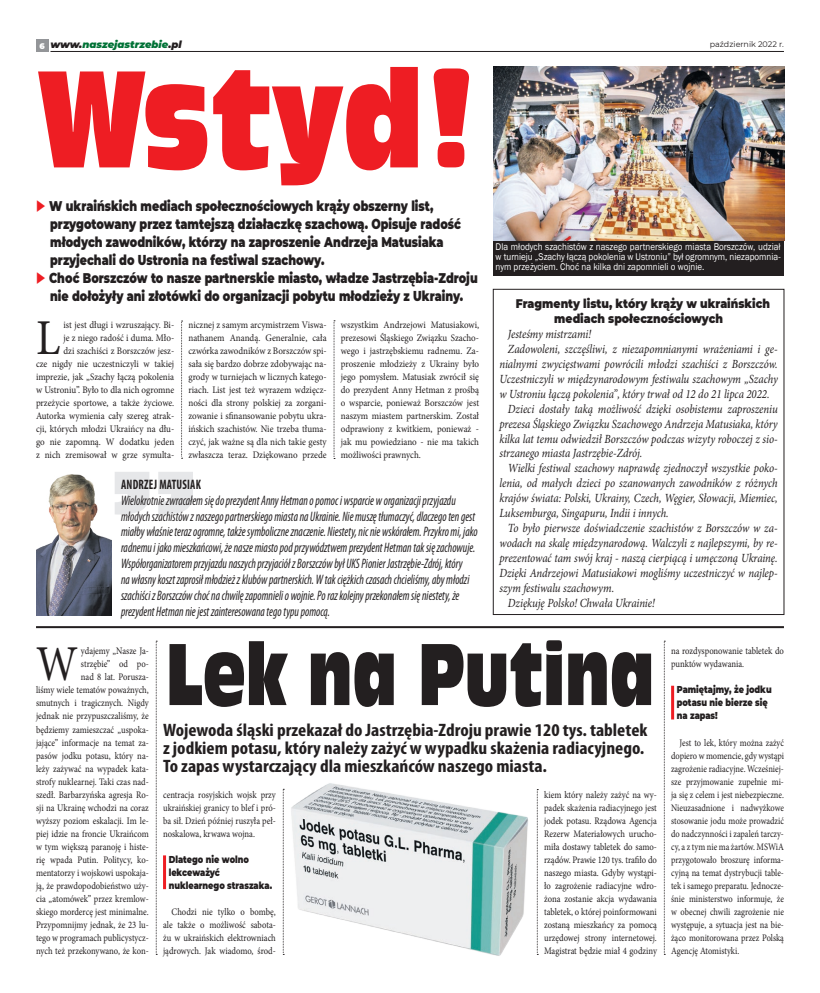
<style>
.page{position:relative;width:820px;height:993px;background:#fff}
.page>*{position:absolute;margin:0;border:0;box-sizing:border-box;transform-origin:0 0}
.tytul_maly{font:129px "Incised 901 Ct EU";color:#ee1d23;scale:.81 1}
.tytul_maly-2{font:82px "Incised 901 Ct EU";color:#231f20;scale:.7 1}
.Tekst{font:50.1px "Minion Pro";color:#231f20;scale:.86 1}
.Tekst-2{font:50.1px "Minion Pro";color:#231f20;scale:.9 1}
.Tekst-3{font:700 condensed 18px/18px "Myriad Pro";color:#231f20;scale:1.08 1}
.Tekst-4{font:900 14px/18px "Montserrat";color:#231f20;scale:.79 1}
.Tekst-5{font:italic condensed 13.7px/15.8px "Myriad Pro";color:#231f20;scale:.83 1}
.Tekst-6{font:700 condensed 13.7px "Myriad Pro";letter-spacing:.02em;color:#231f20;scale:.83 1}
.Tekst-7{font:italic 12.5px/15px "Minion Pro";letter-spacing:-.005em;color:#231f20;text-align:justify;scale:.87 1}
.Tekst-8{font:900 12.5px/15px "Montserrat";color:#231f20;scale:.87 1}
.Tekst-9{font:10px/13px "Minion Pro";color:#231f20;text-align:justify;scale:.86 1}
.Tekst-10{font:10px/13px "Minion Pro";color:#231f20;text-align:justify;scale:.9 1}
.Tekst-11{font:10px/13px "Minion Pro";color:#231f20;text-align:justify;scale:.84 1}
.foto{font:10px/10px "Franklin Gothic";color:#fff;text-align:justify;scale:.9 1}
.t1{font:900 10px/13px "Montserrat";color:#231f20;scale:.81 1}
.tekst{font:italic 900 10px "Montserrat";color:#007236}
.t2{font:8px "Montserrat";color:#231f20}
.tekst-2{font:900 8px "Montserrat";color:#fff}
.s1{color:#231f20}
.s2{color:#ee1d23}
</style>
<div class="page">
<div style="left:36px;top:40px;width:12px;height:12px;background:#939598"></div>
<hr style="left:50px;top:51px;width:733px;height:1px;background:#231f20">
<img style="left:291px;top:783px;width:237px;height:173px">
<div style="left:492px;top:289px;width:292px;height:325px;border:1px solid #231f20"></div>
<svg style="left:115px;top:472px;width:78px;height:42px"></svg>
<img style="left:36px;top:474px;width:75px;height:141px">
<div style="left:492px;top:240px;width:291px;height:36px;background:#231f20"></div>
<img style="left:493px;top:67px;width:291px;height:173px">
<svg style="left:181px;top:321px;width:1px;height:138px"></svg>
<svg style="left:333px;top:320px;width:2px;height:139px"></svg>
<hr style="left:36px;top:626px;width:747px;height:2px;background:#231f20">
<hr style="left:163px;top:855px;width:3px;height:33px;background:#ee1d23">
<hr style="left:670px;top:685px;width:3px;height:34px;background:#ee1d23">
<svg style="left:663px;top:640px;width:2px;height:314px"></svg>
<svg style="left:537px;top:789px;width:1px;height:165px"></svg>
<svg style="left:283px;top:788px;width:1px;height:166px"></svg>
<svg style="left:156px;top:640px;width:1px;height:314px"></svg>
<p class="tekst-2" style="left:39px;top:40px;width:7px">6</p>
<p class="tekst" style="left:50px;top:37px;width:133px"><span class="s1">www.</span>naszejastrzebie<span class="s1">.pl</span></p>
<p class="t2" style="left:709px;top:39px;width:76px">październik 2022 r.</p>
<p class="tytul_maly" style="left:36px;top:41px;width:547px">Wstyd!</p>
<p class="Tekst-4" style="left:50px;top:196px;width:521px;text-indent:-14px"><span class="s2">◆</span> W ukraińskich mediach społecznościowych krąży obszerny list, przygotowany przez tamtejszą działaczkę szachową. Opisuje radość młodych zawodników, którzy na zaproszenie Andrzeja Matusiaka przyjechali do Ustronia na festiwal szachowy.</p>
<p class="Tekst-4" style="left:36px;top:268px;width:560px;text-align:center"><span class="s2">◆</span> Choć Borszczów to nasze partnerskie miasto, władze Jastrzębia-Zdroju nie dołożyły ani złotówki do organizacji pobytu młodzieży z Ukrainy.</p>
<p class="Tekst-2" style="left:36px;top:304px;width:28px">L</p>
<p class="Tekst-10" style="left:36px;top:318px;width:155px;text-align:right">ist jest długi i wzruszający. Bi-<br>je z niego radość i duma. Mło-<br>dzi szachiści z Borszczów jesz-<br>cze nigdy nie uczestniczyli w takiej imprezie, jak „Szachy łączą pokolenia w Ustroniu”. Było to dla nich ogromne przeżycie sportowe, a także życiowe.<br>Autorka wymienia cały szereg atrak&shy;cji, których młodzi Ukraińcy na dłu&shy;go nie zapomną. W dodatku jeden z nich zremisował w grze symulta-</p>
<p class="Tekst-10" style="left:188px;top:318px;width:155px">nicznej z samym arcymistrzem Viswa&shy;nathanem Anandą. Generalnie, cała czwórka zawodników z Borszczów spi&shy;sała się bardzo dobrze zdobywając na&shy;grody w turniejach w licznych katego&shy;riach. List jest też wyrazem wdzięcz&shy;ności dla strony polskiej za zorgani&shy;zowanie i sfinansowanie pobytu ukra&shy;ińskich szachistów. Nie trzeba tłuma&shy;czyć, jak ważne są dla nich takie gesty zwłaszcza teraz. Dziękowano przede</p>
<p class="Tekst-10" style="left:341px;top:318px;width:155px">wszystkim Andrzejowi Matusiakowi, prezesowi Śląskiego Związku Szacho&shy;wego i jastrzębskiemu radnemu. Za&shy;proszenie młodzieży z Ukrainy było jego pomysłem. Matusiak zwrócił się do prezydent Anny Hetman z prośbą o wsparcie, ponieważ Borszczów jest naszym miastem partnerskim. Został odprawiony z kwitkiem, ponieważ - jak mu powiedziano - nie ma takich możliwości prawnych.</p>
<p class="Tekst-6" style="left:121px;top:475px;width:98px">ANDRZEJ MATUSIAK</p>
<p class="Tekst-5" style="left:121px;top:492px;width:431px">Wielokrotnie zwracałem się do prezydent Anny Hetman o pomoc i wsparcie w organizacji przyjazdu młodych szachistów z naszego partnerskiego miasta na Ukrainie. Nie muszę tłumaczyć, dlaczego ten gest miałby właśnie teraz ogromne, także symboliczne znaczenie. Niestety, nic nie wskórałem. Przykro mi, jako radnemu i jako mieszkańcowi, że nasze miasto pod przywództwem prezydent Hetman tak się zachowuje.<br>Współorganizatorem przyjazdu naszych przyjaciół z Borszczów był UKS Pionier Jastrzębie-Zdrój, który<br>na własny koszt zaprosił młodzież z klubów partnerskich. W tak ciężkich czasach chcieliśmy, aby młodzi szachiści z Borszczów choć na chwilę zapomnieli o wojnie. Po raz kolejny przekonałem się niestety, że prezydent Hetman nie jest zainteresowana tego typu pomocą.</p>
<p class="foto" style="left:495px;top:242px;width:318px">Dla młodych szachistów z naszego partnerskiego miasta Borszczów, udział w turnieju „Szachy łączą pokolenia w Ustroniu” był ogromnym, niezapomnia&shy;nym przeżyciem. Choć na kilka dni zapomnieli o wojnie.</p>
<p class="Tekst-8" style="left:554px;top:295px;width:249px;text-indent:-38px">Fragmenty listu, który krąży w ukraińskich mediach społecznościowych</p>
<p class="Tekst-7" style="left:508px;top:326px;width:97px">Jesteśmy mistrzami!</p>
<p class="Tekst-7" style="left:499px;top:341px;width:321px;text-indent:9px">Zadowoleni, szczęśliwi, z niezapomnianymi wrażeniami i ge&shy;nialnymi zwycięstwami powrócili młodzi szachiści z Borszczów.<br>Uczestniczyli w międzynarodowym festiwalu szachowym „Szachy w Ustroniu łączą pokolenia”, który trwał od 12 do 21 lipca 2022.</p>
<p class="Tekst-7" style="left:499px;top:401px;width:321px;text-indent:9px">Dzieci dostały taką możliwość dzięki osobistemu zaproszeniu prezesa Śląskiego Związku Szachowego Andrzeja Matusiaka, który kilka lat temu odwiedził Borszczów podczas wizyty roboczej z sio&shy;strzanego miasta Jastrzębie-Zdrój.</p>
<p class="Tekst-7" style="left:499px;top:461px;width:321px;text-indent:9px">Wielki festiwal szachowy naprawdę zjednoczył wszystkie poko&shy;lenia, od małych dzieci po szanowanych zawodników z różnych krajów świata: Polski, Ukrainy, Czech, Węgier, Słowacji, Miemiec, Luksemburga, Singapuru, Indii i innych.</p>
<p class="Tekst-7" style="left:499px;top:520px;width:321px;text-indent:9px">To było pierwsze doświadczenie szachistów z Borszczów w za&shy;wodach na skalę międzynarodową. Walczyli z najlepszymi, by re&shy;prezentować tam swój kraj - naszą cierpiącą i umęczoną Ukrainę.<br>Dzięki Andrzejowi Matusiakowi mogliśmy uczestniczyć w najlep&shy;szym festiwalu szachowym.</p>
<p class="Tekst-7" style="left:508px;top:595px;width:170px">Dziękuję Polsko! Chwała Ukrainie!</p>
<p class="Tekst-9" style="left:36px;top:644px;width:133px;text-align:right">ydajemy „Nasze Ja-<br>strzębie” od po-<br>nad 8 lat. Porusza-<br>liśmy wiele tematów poważnych, smutnych i tragicznych. Nigdy jednak nie przypuszczaliśmy, że będziemy zamieszczać „uspoka&shy;jające” informacje na temat za&shy;pasów jodku potasu, który na&shy;leży zażywać na wypadek kata&shy;strofy nuklearnej. Taki czas nad&shy;szedł. Barbarzyńska agresja Ro&shy;sji na Ukrainę wchodzi na coraz wyższy poziom eskalacji. Im le&shy;piej idzie na froncie Ukraińcom w tym większą paranoję i histe&shy;rię wpada Putin. Politycy, ko&shy;mentatorzy i wojskowi uspokaja&shy;ją, że prawdopodobieństwo uży&shy;cia „atomówek” przez kremlow&shy;skiego mordercę jest minimalne.<br>Przypomnijmy jednak, że 23 lu&shy;tego w programach publicystycz&shy;nych też przekonywano, że kon-</p>
<p class="Tekst" style="left:36px;top:630px;width:50px">W</p>
<p class="tytul_maly-2" style="left:165px;top:624px;width:699px">Lek na Putina</p>
<p class="Tekst-3" style="left:163px;top:720px;width:450px">Wojewoda śląski przekazał do Jastrzębia-Zdroju prawie 120 tys. tabletek z jodkiem potasu, który należy zażyć w wypadku skażenia radiacyjnego.<br>To zapas wystarczający dla mieszkańców naszego miasta.</p>
<p class="Tekst-9" style="left:163px;top:787px;width:133px">centracja rosyjskich wojsk przy ukraińskiej granicy to blef i pró&shy;ba sił. Dzień później ruszyła peł&shy;noskalowa, krwawa wojna.</p>
<p class="t1" style="left:169px;top:852px;width:129px">Dlatego nie wolno lekceważyć nuklearnego straszaka.</p>
<p class="Tekst-9" style="left:163px;top:905px;width:133px;text-indent:9px">Chodzi nie tylko o bombę, ale także o możliwość sabota&shy;żu w ukraińskich elektrowniach jądrowych. Jak wiadomo, środ-</p>
<p class="Tekst-9" style="left:544px;top:787px;width:133px">kiem który należy zażyć na wy&shy;padek skażenia radiacyjnego jest jodek potasu. Rządowa Agencja Rezerw Materiałowych urucho&shy;miła dostawy tabletek do samo&shy;rządów. Prawie 120 tys. trafiło do naszego miasta. Gdyby wystąpi&shy;ło zagrożenie radiacyjne wdro&shy;żona zostanie akcja wydawania tabletek, o której poinformowani zostaną mieszkańcy za pomocą urzędowej strony internetowej.<br>Magistrat będzie miał 4 godziny</p>
<p class="Tekst-9" style="left:670px;top:644px;width:133px">na rozdysponowanie tabletek do punktów wydawania.</p>
<p class="t1" style="left:676px;top:682px;width:119px">Pamiętajmy, że jodku potasu nie bierze się na zapas!</p>
<p class="Tekst-11" style="left:670px;top:735px;width:136px;text-indent:9px">Jest to lek, który można zażyć dopiero w momencie, gdy wystąpi zagrożenie radiacyjne. Wcześniej&shy;sze przyjmowanie zupełnie mi&shy;ja się z celem i jest niebezpieczne.<br>Nieuzasadnione i nadwyżkowe stosowanie jodu może prowadzić do nadczynności i zapaleń tarczy&shy;cy, a z tym nie ma żartów. MSWiA przygotowało broszurę informa&shy;cyjną na temat dystrybucji table&shy;tek i samego preparatu. Jednocze&shy;śnie ministerstwo informuje, że w obecnej chwili zagrożenie nie występuje, a sytuacja jest na bie&shy;żąco monitorowana przez Polską Agencję Atomistyki.</p>
</div>
